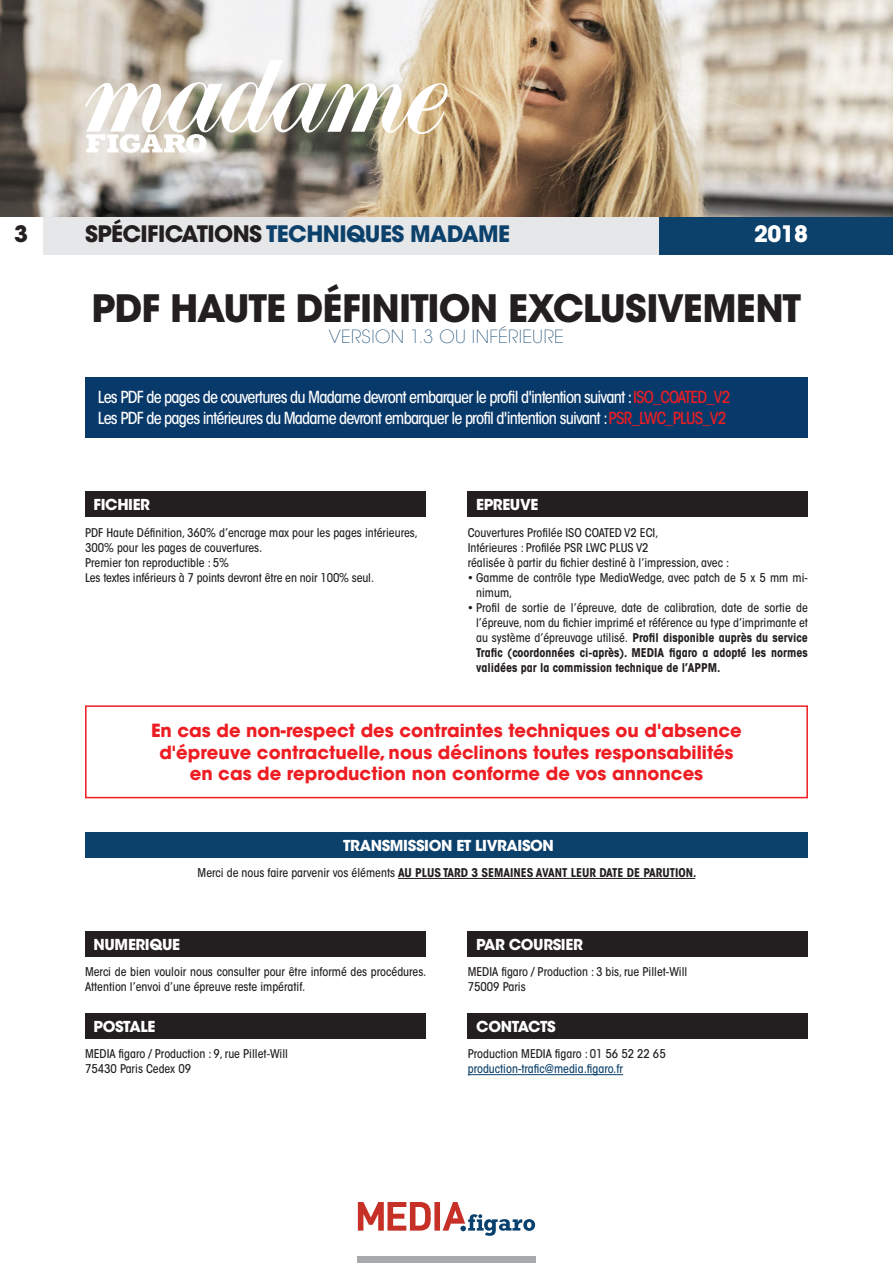
<style>
.page{position:relative;width:893px;height:1263px;background:#fff}
.page>*{position:absolute;margin:0;border:0;box-sizing:border-box;transform-origin:0 0}
.t1{font:700 37.5px "ITC Avant Garde Std";letter-spacing:-.025em;color:#231f20}
.t2{font:700 22.5px "ITC Avant Garde Std";letter-spacing:-.025em;color:#0c416c}
.t3{font:700 22.5px "ITC Avant Garde Std";color:#fff}
.t4{font:700 22.5px "ITC Avant Garde Std";color:#231f20}
.t5{font:700 18px/21.6px "ITC Avant Garde Std";color:#ee1d23;text-align:center}
.t6{font:200 18px "ITC Avant Garde Std";letter-spacing:.025em;color:#0c416c}
.t7{font:500 condensed 16.5px "ITC Avant Garde Std";letter-spacing:-.05em;color:#fff}
.t8{font:700 15px "ITC Avant Garde Std";letter-spacing:-.025em;color:#fff}
.t9{font:500 condensed 12px/15px "ITC Avant Garde Std";color:#231f20}
.t10{font:700 condensed 12px "ITC Avant Garde Std";color:#231f20}
.t11{font:500 condensed 12px "ITC Avant Garde Std";color:#0c416c}
.s1{color:#231f20}
.s2{color:#ee1d23}
.s3{font-weight:700}
.s4{font-weight:500}
</style>
<div class="page">
<div style="left:0;top:213px;width:659px;height:42px;background:#e6e7e9"></div>
<div style="left:0;top:213px;width:43px;height:42px;background:#fff"></div>
<div style="left:85px;top:491px;width:340px;height:26px;background:#231f20"></div>
<div style="left:468px;top:491px;width:340px;height:26px;background:#231f20"></div>
<hr style="left:398px;top:878px;width:297px;height:1px;background:#231f20">
<hr style="left:468px;top:1074px;width:155px;height:1px;background:#0c416c">
<div style="left:85px;top:931px;width:340px;height:26px;background:#231f20"></div>
<div style="left:85px;top:832px;width:723px;height:26px;background:#0c416c"></div>
<div style="left:85px;top:1013px;width:340px;height:26px;background:#231f20"></div>
<div style="left:468px;top:931px;width:340px;height:26px;background:#231f20"></div>
<div style="left:468px;top:1013px;width:340px;height:26px;background:#231f20"></div>
<svg style="left:358px;top:1202px;width:177px;height:34px"></svg>
<div style="left:357px;top:1257px;width:179px;height:6px;background:#a8a9ad"></div>
<div style="left:85px;top:378px;width:723px;height:60px;background:#08396b"></div>
<div style="left:85px;top:705px;width:723px;height:93px;border:2px solid #ee1d23"></div>
<div style="left:659px;top:213px;width:234px;height:42px;background:#0c416c"></div>
<img style="left:0;top:0;width:893px;height:217px">
<svg style="left:85px;top:60px;width:363px;height:93px"></svg>
<p class="t4" style="left:14px;top:219px;width:15px">3</p>
<p class="t2" style="left:85px;top:219px;width:427px"><span class="s1">SPÉCIFICATIONS</span> TECHNIQUES MADAME</p>
<p class="t3" style="left:754px;top:219px;width:55px">2018</p>
<p class="t1" style="left:92px;top:284px;width:711px">PDF HAUTE DÉFINITION EXCLUSIVEMENT</p>
<p class="t6" style="left:329px;top:326px;width:237px">VERSION 1.3 OU INFÉRIEURE</p>
<p class="t7" style="left:98px;top:387px;width:634px">Les PDF de pages de couvertures du Madame devront embarquer le profil d'intention suivant :<span class="s2">ISO_COATED_V2</span></p>
<p class="t7" style="left:98px;top:408px;width:630px">Les PDF de pages intérieures du Madame devront embarquer le profil d'intention suivant :<span class="s2">PSR_LWC_PLUS_V2</span></p>
<p class="t8" style="left:94px;top:494px;width:58px">FICHIER</p>
<p class="t8" style="left:476px;top:494px;width:64px">EPREUVE</p>
<p class="t9" style="left:85px;top:525px;width:334px">PDF Haute Définition, 360% d’encrage max pour les pages intérieures,</p>
<p class="t9" style="left:85px;top:540px;width:179px">300% pour les pages de couvertures.</p>
<p class="t9" style="left:85px;top:555px;width:145px">Premier ton reproductible : 5%</p>
<p class="t9" style="left:85px;top:570px;width:291px">Les textes inférieurs à 7 points devront être en noir 100% seul.</p>
<p class="t9" style="left:468px;top:525px;width:192px">Couvertures Profilée ISO COATED V2 ECI,</p>
<p class="t9" style="left:468px;top:540px;width:182px">Intérieures : Profilée PSR LWC PLUS V2</p>
<p class="t9" style="left:468px;top:555px;width:263px">réalisée à partir du fichier destiné à l’impression, avec :</p>
<p class="t9" style="left:476px;top:570px;width:333px;text-indent:-8px">• Gamme de contrôle type MediaWedge, avec patch de 5 x 5 mm mi&shy;nimum,</p>
<p class="t9" style="left:476px;top:600px;width:333px;text-align:justify;text-indent:-8px">• Profil de sortie de l’épreuve, date de calibration, date de sortie de l’épreuve, nom du fichier imprimé et référence au type d’imprimante et au système d’épreuvage utilisé. <span class="s3">Profil disponible auprès du service Trafic (coordonnées ci-après). MEDIA figaro a adopté les normes validées par la commission technique de l’APPM.</span></p>
<p class="t5" style="left:151px;top:719px;width:592px">En cas de non-respect des contraintes techniques ou d'absence d'épreuve contractuelle, nous déclinons toutes responsabilités</p>
<p class="t5" style="left:190px;top:763px;width:515px">en cas de reproduction non conforme de vos annonces</p>
<p class="t8" style="left:343px;top:835px;width:212px">TRANSMISSION ET LIVRAISON</p>
<p class="t10" style="left:198px;top:865px;width:500px"><span class="s4">Merci de nous faire parvenir vos éléments</span> AU PLUS TARD 3 SEMAINES AVANT LEUR DATE DE PARUTION.</p>
<p class="t8" style="left:94px;top:934px;width:88px">NUMERIQUE</p>
<p class="t8" style="left:476px;top:934px;width:108px">PAR COURSIER</p>
<p class="t9" style="left:85px;top:964px;width:343px">Merci de bien vouloir nous consulter pour être informé des procédures.<br>Attention l’envoi d’une épreuve reste impératif.</p>
<p class="t9" style="left:468px;top:964px;width:221px">MEDIA figaro / Production : 3 bis, rue Pillet-Will</p>
<p class="t9" style="left:468px;top:979px;width:59px">75009 Paris</p>
<p class="t8" style="left:94px;top:1016px;width:63px">POSTALE</p>
<p class="t8" style="left:476px;top:1016px;width:81px">CONTACTS</p>
<p class="t9" style="left:85px;top:1046px;width:205px">MEDIA figaro / Production : 9, rue Pillet-Will</p>
<p class="t9" style="left:85px;top:1061px;width:108px">75430 Paris Cedex 09</p>
<p class="t9" style="left:468px;top:1046px;width:199px">Production MEDIA figaro : 01 56 52 22 65</p>
<p class="t11" style="left:468px;top:1062px;width:157px">production-trafic@media.figaro.fr</p>
</div>
